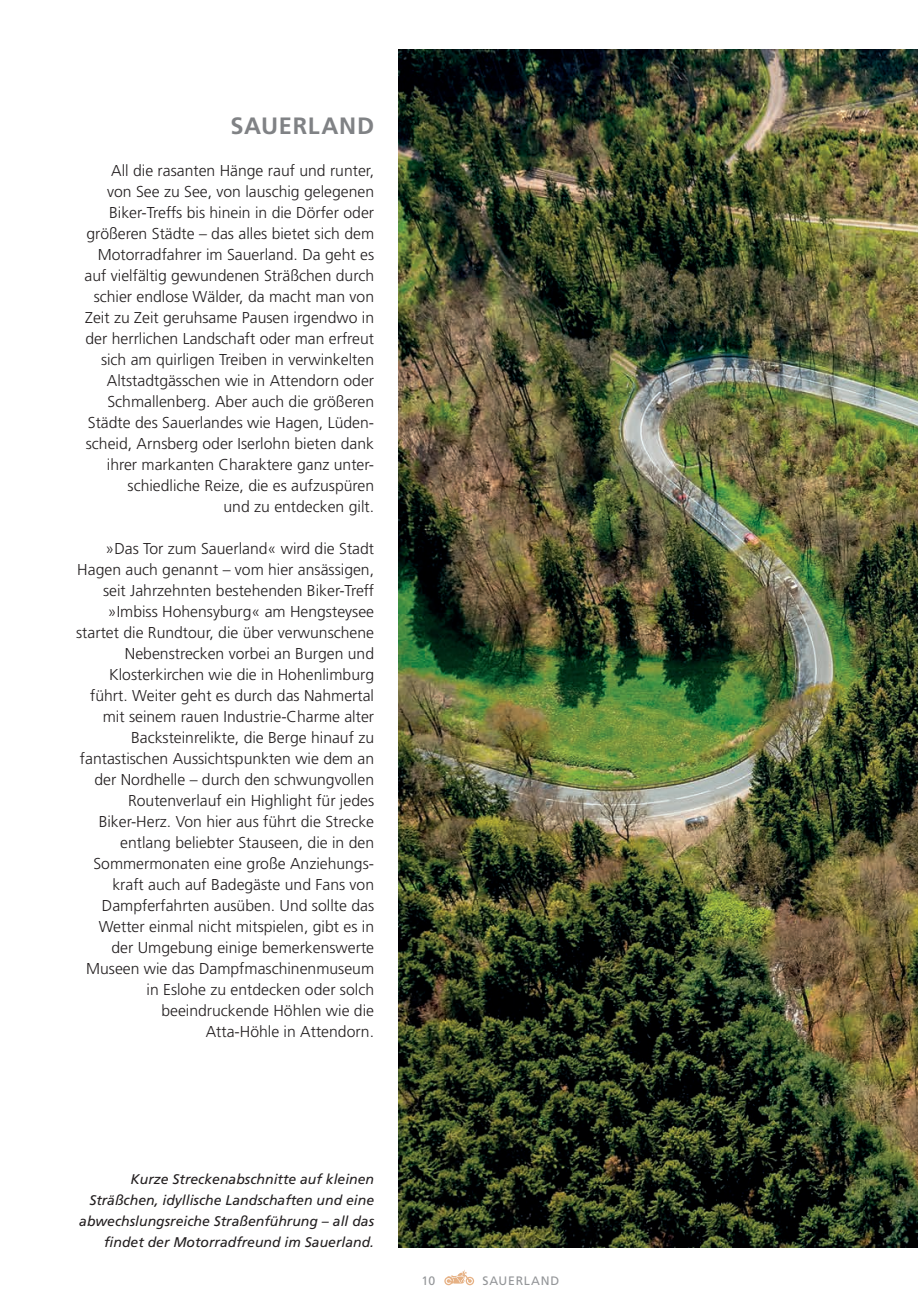
<style>
.page{position:relative;width:918px;height:1315px;background:#fff}
.page>*{position:absolute;margin:0;border:0;box-sizing:border-box;transform-origin:0 0}
.t1{font:700 23.62px "Frutiger CE";letter-spacing:.03em;color:#808285}
.t2{font:300 15.75px/21px "Frutiger";color:#231f20;text-align:right}
.t3{font:italic 14px/21px "Frutiger CE";color:#231f20;text-align:right}
.t4{font:12.25px "Frutiger CE";letter-spacing:.06em;color:#939598}
</style>
<div class="page">
<img style="left:399px;top:50px;width:519px;height:1197px">
<svg style="left:444px;top:1270px;width:30px;height:15px"></svg>
<p class="t1" style="left:230px;top:112px;width:145px">SAUERLAND</p>
<p class="t2" style="left:85px;top:160px;width:291px">All die rasanten Hänge rauf und runter, von See zu See, von lauschig gelegenen Biker-Treffs bis hinein in die Dörfer oder größeren Städte – das alles bietet sich dem Motorradfahrer im Sauerland. Da geht es auf vielfältig gewundenen Sträßchen durch schier endlose Wälder, da macht man von Zeit zu Zeit geruhsame Pausen irgendwo in der herrlichen Landschaft oder man erfreut sich am quirligen Treiben in verwinkelten Altstadtgässchen wie in Attendorn oder Schmallenberg. Aber auch die größeren Städte des Sauerlandes wie Hagen, Lüden&shy;scheid, Arnsberg oder Iserlohn bieten dank ihrer markanten Charaktere ganz unter&shy;schiedliche Reize, die es aufzuspüren<br>und zu entdecken gilt.</p>
<p class="t2" style="left:76px;top:538px;width:299px">»Das Tor zum Sauerland« wird die Stadt Hagen auch genannt – vom hier ansässigen, seit Jahrzehnten bestehenden Biker-Treff »Imbiss Hohensyburg« am Hengsteysee startet die Rundtour, die über verwunschene Nebenstrecken vorbei an Burgen und Klosterkirchen wie die in Hohenlimburg führt. Weiter geht es durch das Nahmertal mit seinem rauen Industrie-Charme alter Backsteinrelikte, die Berge hinauf zu fantastischen Aussichtspunkten wie dem an der Nordhelle – durch den schwungvollen Routenverlauf ein Highlight für jedes Biker-Herz. Von hier aus führt die Strecke entlang beliebter Stauseen, die in den Sommermonaten eine große Anziehungs&shy;kraft auch auf Badegäste und Fans von Dampferfahrten ausüben. Und sollte das Wetter einmal nicht mitspielen, gibt es in der Umgebung einige bemerkenswerte Museen wie das Dampfmaschinenmuseum in Eslohe zu entdecken oder solch beeindruckende Höhlen wie die<br>Atta-Höhle in Attendorn.</p>
<p class="t3" style="left:79px;top:1169px;width:296px">Kurze Streckenabschnitte auf kleinen Sträßchen, idyllische Landschaften und eine abwechslungsreiche Straßenführung – all das findet der Motorradfreund im Sauerland.</p>
<p class="t4" style="left:421px;top:1275px;width:15px">10</p>
<p class="t4" style="left:482px;top:1275px;width:78px">SAUERLAND</p>
</div>
